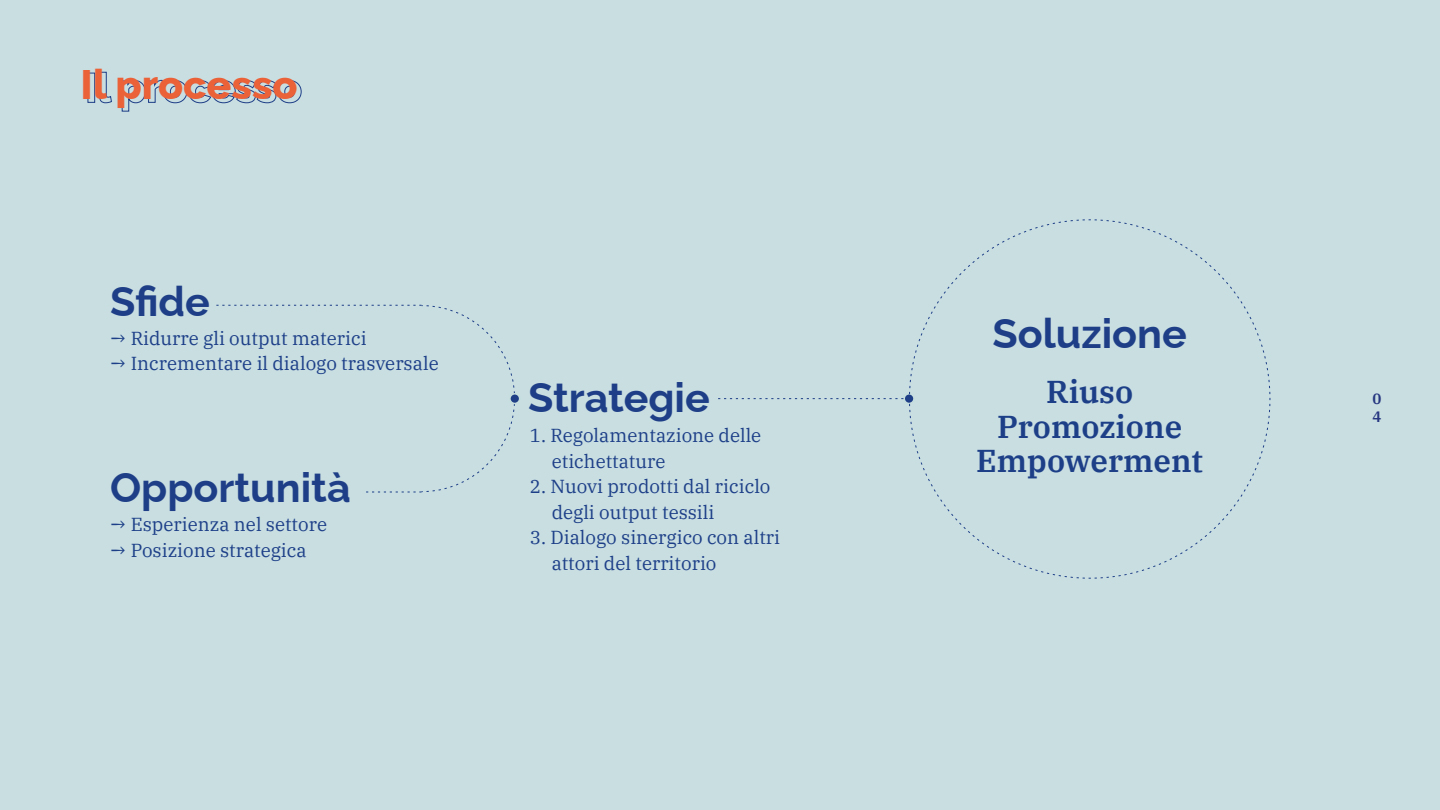
<style>
.page{position:relative;width:1440px;height:810px;background:#c8dee1}
.page>*{position:absolute;margin:0;border:0;box-sizing:border-box;transform-origin:0 0}
.t1{font:700 41.25px "Raleway";color:#1e3e87}
.t2{font:800 41.25px "Raleway";color:#eb6138}
.t3{font:600 31.5px/34.5px "IBM Plex Serif";color:#1d3f88;text-align:center}
.t4{font:18.75px/25.5px "IBM Plex Serif";color:#1d3f88}
.t5{font:600 15px/18px "IBM Plex Serif";color:#263680}
</style>
<div class="page">
<div style="left:88px;top:73px;width:7px;height:30px;border:1px solid #1e3e87"></div>
<svg style="left:99px;top:72px;width:13px;height:31px"></svg>
<svg style="left:122px;top:80px;width:180px;height:32px"></svg>
<svg style="left:216px;top:305px;width:299px;height:188px"></svg>
<div style="left:510px;top:394px;width:10px;height:9px;background:#1e3e87;border-radius:50%"></div>
<div style="left:509px;top:393px;width:11px;height:11px;border:2px solid #c7dede;border-radius:50%"></div>
<div style="left:904px;top:394px;width:10px;height:9px;background:#1e3e87;border-radius:50%"></div>
<div style="left:903px;top:393px;width:12px;height:11px;border:2px solid #c7dede;border-radius:50%"></div>
<svg style="left:909px;top:219px;width:362px;height:360px"></svg>
<svg style="left:718px;top:398px;width:185px;height:1px"></svg>
<h1 class="t2" style="left:81px;top:51px;width:219px">Il processo</h1>
<h1 class="t1" style="left:110px;top:268px;width:101px">Sfide</h1>
<p class="t4" style="left:110px;top:324px;width:258px">→ Ridurre gli output materici</p>
<p class="t4" style="left:110px;top:349px;width:330px">→ Incrementare il dialogo trasversale</p>
<h1 class="t1" style="left:110px;top:455px;width:242px">Opportunità</h1>
<p class="t4" style="left:110px;top:510px;width:218px">→ Esperienza nel settore</p>
<p class="t4" style="left:110px;top:536px;width:198px">→ Posizione strategica</p>
<h1 class="t1" style="left:528px;top:365px;width:183px">Strategie</h1>
<p class="t4" style="left:552px;top:421px;width:211px;text-indent:-22px">1. Regolamentazione delle etichettature</p>
<p class="t4" style="left:552px;top:472px;width:220px;text-indent:-22px">2. Nuovi prodotti dal riciclo degli output tessili</p>
<p class="t4" style="left:552px;top:523px;width:230px;text-indent:-22px">3. Dialogo sinergico con altri attori del territorio</p>
<h1 class="t1" style="left:993px;top:301px;width:196px">Soluzione</h1>
<h2 class="t3" style="left:976px;top:373px;width:228px">Riuso<br>Promozione<br>Empowerment</h2>
<p class="t5" style="left:1372px;top:388px;width:10px">0<br>4</p>
</div>
